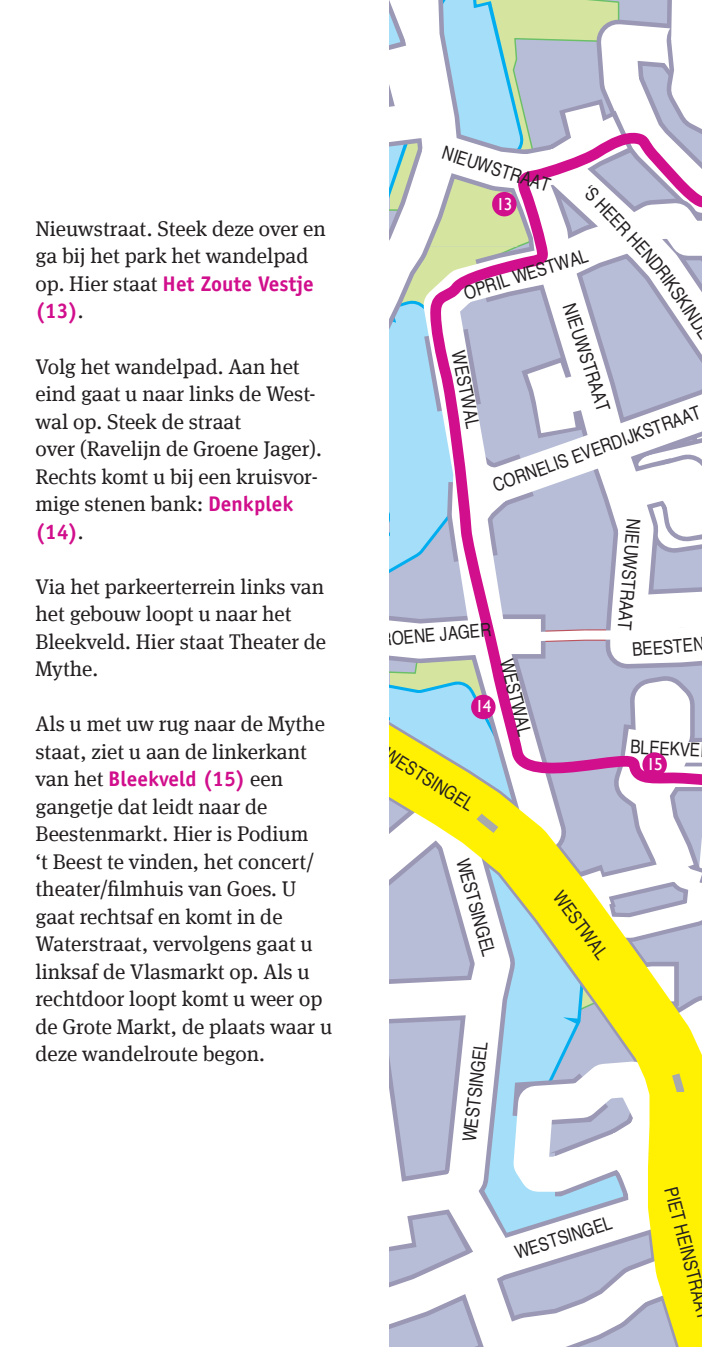
<style>
.page{position:relative;width:702px;height:1347px;background:#fff}
.page>*{position:absolute;margin:0;border:0;box-sizing:border-box;transform-origin:0 0}
.t1{font:21.25px/27.5px "Meta Serif Offc";color:#231f20}
.t2{font:700 21.25px/27.5px "Officina Sans";color:#d10f8c}
.t3{font:condensed 18.75px "Helvetica";color:#231f20}
.t4{font:17.5px "Gill Sans";color:#fff}
.s1{font-family:"Meta Serif Offc";font-weight:400;color:#231f20}
.s2{font-family:"Officina Sans";font-weight:700;color:#d10f8c}
</style>
<div class="page">
<svg style="left:390px;top:0;width:312px;height:1346px"></svg>
<p class="t3" style="left:446px;top:141px;width:114px;rotate:18deg">NIEUWSTRAAT</p>
<p class="t3" style="left:594px;top:180px;width:78px;rotate:47deg">‘S HEER H</p>
<p class="t4" style="left:496px;top:193px;width:18px">13</p>
<p class="t1" style="left:35px;top:215px;width:292px">Nieuwstraat. Steek deze over en ga bij het park het wandelpad</p>
<p class="t2" style="left:35px;top:270px;width:280px"><span class="s1">op. Hier staat</span> Het Zoute Vestje (13)<span class="s1">.</span></p>
<p class="t1" style="left:35px;top:352px;width:288px">Volg het wandelpad. Aan het eind gaat u naar links de West&shy;wal op. Steek de straat<br>over (Ravelijn de Groene Jager).<br>Rechts komt u bij een kruisvor&shy;mige stenen bank: <span class="s2">Denkplek</span></p>
<p class="t2" style="left:35px;top:517px;width:50px">(14)<span class="s1">.</span></p>
<p class="t1" style="left:35px;top:572px;width:292px">Via het parkeerterrein links van het gebouw loopt u naar het<br>Bleekveld. Hier staat Theater de<br>Mythe.</p>
<p class="t1" style="left:35px;top:710px;width:291px">Als u met uw rug naar de Mythe staat, ziet u aan de linkerkant</p>
<p class="t2" style="left:35px;top:765px;width:249px"><span class="s1">van het</span> Bleekveld (15) <span class="s1">een</span></p>
<p class="t1" style="left:35px;top:792px;width:298px">gangetje dat leidt naar de<br>Beestenmarkt. Hier is Podium<br>‘t Beest te vinden, het concert/ theater/filmhuis van Goes. U gaat rechtsaf en komt in de<br>Waterstraat, vervolgens gaat u linksaf de Vlasmarkt op. Als u rechtdoor loopt komt u weer op de Grote Markt, de plaats waar u deze wandelroute begon.</p>
<p class="t3" style="left:461px;top:283px;width:130px;rotate:-18deg">OPRIL WESTWAL</p>
<p class="t3" style="left:580px;top:300px;width:114px;rotate:72deg">NIEUWSTRAAT</p>
<p class="t3" style="left:469px;top:349px;width:80px;rotate:79deg">WESTWAL</p>
<p class="t3" style="left:490px;top:475px;width:221px;rotate:-20deg">CORNELIS EVERDIJKSTRAAT</p>
<p class="t3" style="left:645px;top:519px;width:113px;rotate:95deg">N EI UWSTRAAT</p>
<p class="t3" style="left:264px;top:638px;width:228px;rotate:-5deg">RAVELIJN DE GROENE JAGER</p>
<p class="t3" style="left:631px;top:637px;width:74px;rotate:-4deg">BEESTEN</p>
<p class="t3" style="left:517px;top:656px;width:80px;rotate:76deg">WESTWAL</p>
<p class="t4" style="left:475px;top:696px;width:18px">14</p>
<p class="t3" style="left:631px;top:735px;width:71px;rotate:3deg">BLEEKVE</p>
<p class="t3" style="left:392px;top:742px;width:104px;rotate:32deg">WESTSINGEL</p>
<p class="t4" style="left:646px;top:754px;width:18px">15</p>
<p class="t3" style="left:567px;top:886px;width:80px;rotate:54deg">WESTWAL</p>
<p class="t3" style="left:483px;top:889px;width:67px;rotate:74deg">TSINGEL</p>
<p class="t3" style="left:457px;top:1140px;width:102px;rotate:-83deg">WESTSINGEL</p>
<p class="t3" style="left:512px;top:1240px;width:102px;rotate:-17deg">WESTSINGEL</p>
<p class="t3" style="left:688px;top:1208px;width:104px;rotate:76deg">T HEINSTRAA</p>
</div>
